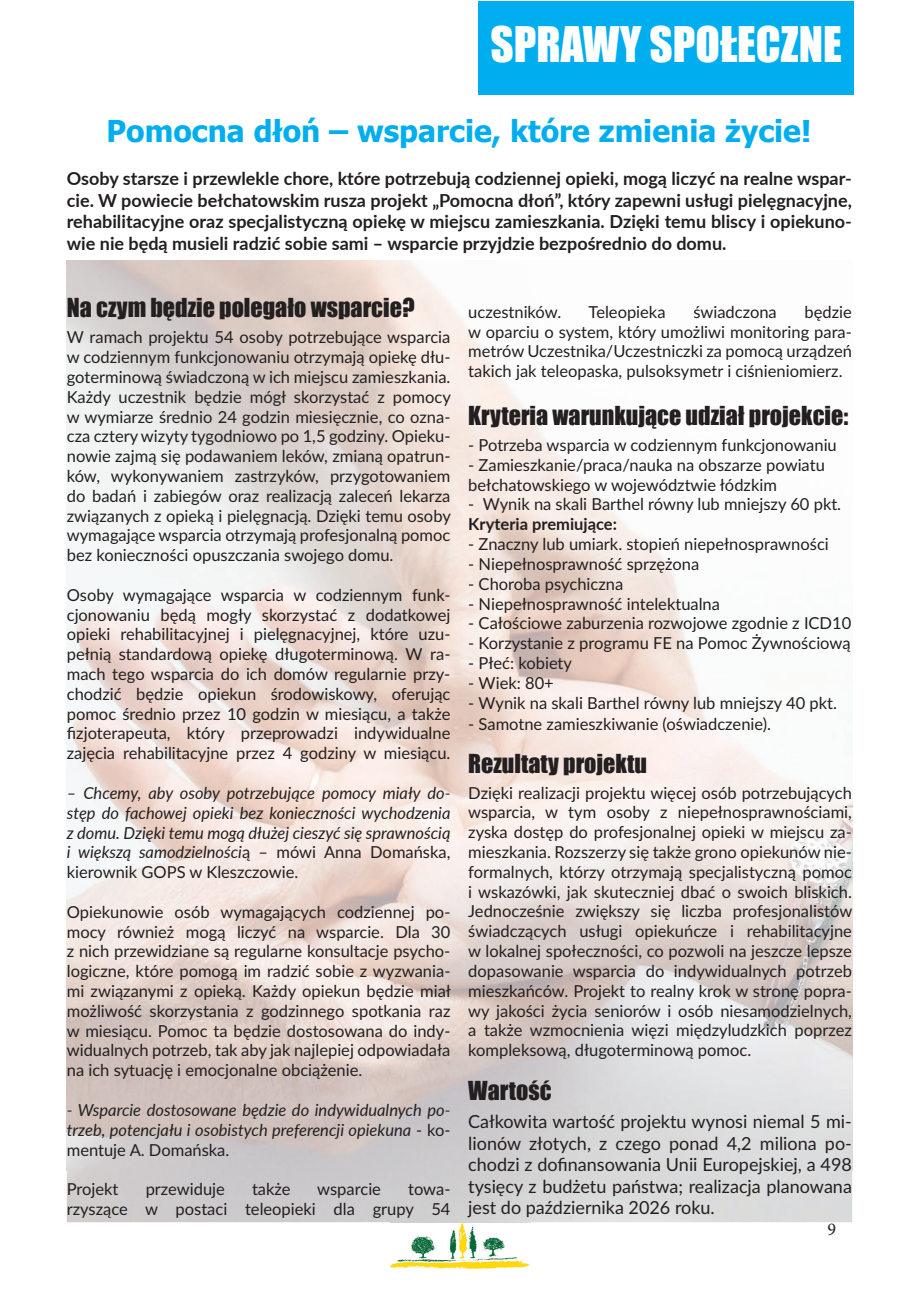
<style>
.page{position:relative;width:919px;height:1289px;background:#fff}
.page>*{position:absolute;margin:0;border:0;box-sizing:border-box;transform-origin:0 0}
.t1{font:45px "Impact";color:#fff}
.t2{font:700 30px "Tahoma";color:#00aeef}
.t3{font:24px "Impact";color:#231f20}
.t4{font:700 18px/21.6px "Lato";color:#231f20;text-align:justify}
.t5{font:18px/21.6px "Lato";color:#231f20;text-align:justify}
.t6{font:18px "Minion Pro";color:#231f20}
.t7{font:16.5px/19.8px "Lato";color:#231f20;text-align:justify}
.t8{font:italic 16.5px/19.8px "Lato";color:#231f20;text-align:justify}
.t9{font:700 16.5px "Lato";color:#231f20}
.s1{font-style:normal}
</style>
<div class="page">
<img style="left:67px;top:260px;width:785px;height:908px">
<img style="left:390px;top:1223px;width:140px;height:45px">
<img style="left:390px;top:1222px;width:140px;height:1px">
<div style="left:478px;top:1px;width:376px;height:94px;background:#00aeef"></div>
<h1 class="t1" style="left:490px;top:10px;width:353px">SPRAWY SPOŁECZNE</h1>
<h2 class="t2" style="left:106px;top:110px;width:706px">Pomocna dłoń – wsparcie, które zmienia życie!</h2>
<p class="t4" style="left:67px;top:167px;width:786px">Osoby starsze i przewlekle chore, które potrzebują codziennej opieki, mogą liczyć na realne wspar&shy;cie. W powiecie bełchatowskim rusza projekt „Pomocna dłoń”, który zapewni usługi pielęgnacyjne, rehabilitacyjne oraz specjalistyczną opiekę w miejscu zamieszkania. Dzięki temu bliscy i opiekuno&shy;wie nie będą musieli radzić sobie sami – wsparcie przyjdzie bezpośrednio do domu.</p>
<h3 class="t3" style="left:67px;top:289px;width:349px">Na czym będzie polegało wsparcie?</h3>
<p class="t7" style="left:67px;top:327px;width:385px">W ramach projektu 54 osoby potrzebujące wsparcia w codziennym funkcjonowaniu otrzymają opiekę dłu&shy;goterminową świadczoną w ich miejscu zamieszkania.<br>Każdy uczestnik będzie mógł skorzystać z pomocy w wymiarze średnio 24 godzin miesięcznie, co ozna&shy;cza cztery wizyty tygodniowo po 1,5 godziny. Opieku&shy;nowie zajmą się podawaniem leków, zmianą opatrun&shy;ków, wykonywaniem zastrzyków, przygotowaniem do badań i zabiegów oraz realizacją zaleceń lekarza związanych z opieką i pielęgnacją. Dzięki temu osoby wymagające wsparcia otrzymają profesjonalną pomoc bez konieczności opuszczania swojego domu.</p>
<p class="t7" style="left:67px;top:584px;width:385px">Osoby wymagające wsparcia w codziennym funk&shy;cjonowaniu będą mogły skorzystać z dodatkowej opieki rehabilitacyjnej i pielęgnacyjnej, które uzu&shy;pełnią standardową opiekę długoterminową. W ra&shy;mach tego wsparcia do ich domów regularnie przy&shy;chodzić będzie opiekun środowiskowy, oferując pomoc średnio przez 10 godzin w miesiącu, a także fizjoterapeuta, który przeprowadzi indywidualne zajęcia rehabilitacyjne przez 4 godziny w miesiącu.</p>
<p class="t8" style="left:67px;top:782px;width:385px">– Chcemy, aby osoby potrzebujące pomocy miały do&shy;stęp do fachowej opieki bez konieczności wychodzenia z domu. Dzięki temu mogą dłużej cieszyć się sprawnością i większą samodzielności<span class="s1">ą – mówi Anna Domańska, kierownik GOPS w Kleszczowie.</span></p>
<p class="t7" style="left:67px;top:901px;width:385px">Opiekunowie osób wymagających codziennej po&shy;mocy również mogą liczyć na wsparcie. Dla 30 z nich przewidziane są regularne konsultacje psycho&shy;logiczne, które pomogą im radzić sobie z wyzwania&shy;mi związanymi z opieką. Każdy opiekun będzie miał możliwość skorzystania z godzinnego spotkania raz w miesiącu. Pomoc ta będzie dostosowana do indy&shy;widualnych potrzeb, tak aby jak najlepiej odpowiadała na ich sytuację i emocjonalne obciążenie.</p>
<p class="t8" style="left:67px;top:1099px;width:385px">- Wsparcie dostosowane będzie do indywidualnych po&shy;trzeb, potencjału i osobistych preferencji opiekuna <span class="s1">- ko&shy;mentuje A. Domańska.</span></p>
<p class="t7" style="left:67px;top:1178px;width:53px">Projekt</p>
<p class="t7" style="left:146px;top:1178px;width:81px">przewiduje</p>
<p class="t7" style="left:252px;top:1178px;width:40px">także</p>
<p class="t7" style="left:317px;top:1178px;width:65px">wsparcie</p>
<p class="t7" style="left:67px;top:1178px;width:385px;text-align:right">towa-<br>rzyszące w postaci teleopieki dla grupy 54</p>
<p class="t7" style="left:468px;top:301px;width:385px;text-indent:336px">będzie w oparciu o system, który umożliwi monitoring para&shy;metrów Uczestnika/Uczestniczki za pomocą urządzeń takich jak teleopaska, pulsoksymetr i ciśnieniomierz.</p>
<h3 class="t3" style="left:468px;top:397px;width:381px">Kryteria warunkujące udział projekcie:</h3>
<p class="t7" style="left:468px;top:434px;width:370px">- Potrzeba wsparcia w codziennym funkcjonowaniu</p>
<p class="t7" style="left:468px;top:454px;width:358px">- Zamieszkanie/praca/nauka na obszarze powiatu bełchatowskiego w województwie łódzkim</p>
<p class="t7" style="left:468px;top:494px;width:374px">- Wynik na skali Barthel równy lub mniejszy 60 pkt.</p>
<p class="t9" style="left:468px;top:512px;width:150px">Kryteria premiujące:</p>
<p class="t7" style="left:468px;top:533px;width:362px">- Znaczny lub umiark. stopień niepełnosprawności</p>
<p class="t7" style="left:468px;top:553px;width:232px">- Niepełnosprawność sprzężona</p>
<p class="t7" style="left:468px;top:573px;width:156px">- Choroba psychiczna</p>
<p class="t7" style="left:468px;top:593px;width:253px">- Niepełnosprawność intelektualna</p>
<p class="t7" style="left:468px;top:612px;width:384px">- Całościowe zaburzenia rozwojowe zgodnie z ICD10</p>
<p class="t7" style="left:468px;top:632px;width:384px">- Korzystanie z programu FE na Pomoc Żywnościową</p>
<p class="t7" style="left:468px;top:652px;width:105px">- Płeć: kobiety</p>
<p class="t7" style="left:468px;top:672px;width:87px">- Wiek: 80+</p>
<p class="t7" style="left:468px;top:692px;width:370px">- Wynik na skali Barthel równy lub mniejszy 40 pkt.</p>
<p class="t7" style="left:468px;top:713px;width:304px">- Samotne zamieszkiwanie (oświadczenie).</p>
<h3 class="t3" style="left:468px;top:744px;width:180px">Rezultaty projektu</h3>
<p class="t7" style="left:468px;top:782px;width:385px">Dzięki realizacji projektu więcej osób potrzebujących wsparcia, w tym osoby z niepełnosprawnościami, zyska dostęp do profesjonalnej opieki w miejscu za&shy;mieszkania. Rozszerzy się także grono opiekunów nie&shy;formalnych, którzy otrzymają specjalistyczną pomoc i wskazówki, jak skuteczniej dbać o swoich bliskich.<br>Jednocześnie zwiększy się liczba profesjonalistów świadczących usługi opiekuńcze i rehabilitacyjne w lokalnej społeczności, co pozwoli na jeszcze lepsze dopasowanie wsparcia do indywidualnych potrzeb mieszkańców. Projekt to realny krok w stronę popra&shy;wy jakości życia seniorów i osób niesamodzielnych, a także wzmocnienia więzi międzyludzkich poprzez kompleksową, długoterminową pomoc.</p>
<h3 class="t3" style="left:468px;top:1072px;width:85px">Wartość</h3>
<p class="t5" style="left:468px;top:1109px;width:385px">Całkowita wartość projektu wynosi niemal 5 mi&shy;lionów złotych, z czego ponad 4,2 miliona po&shy;chodzi z dofinansowania Unii Europejskiej, a 498 tysięcy z budżetu państwa; realizacja planowana jest do października 2026 roku.</p>
<p class="t7" style="left:468px;top:301px;width:94px">uczestników.</p>
<p class="t7" style="left:588px;top:301px;width:78px">Teleopieka</p>
<p class="t7" style="left:693px;top:301px;width:85px">świadczona</p>
<p class="t6" style="left:827px;top:1217px;width:10px">9</p>
</div>
